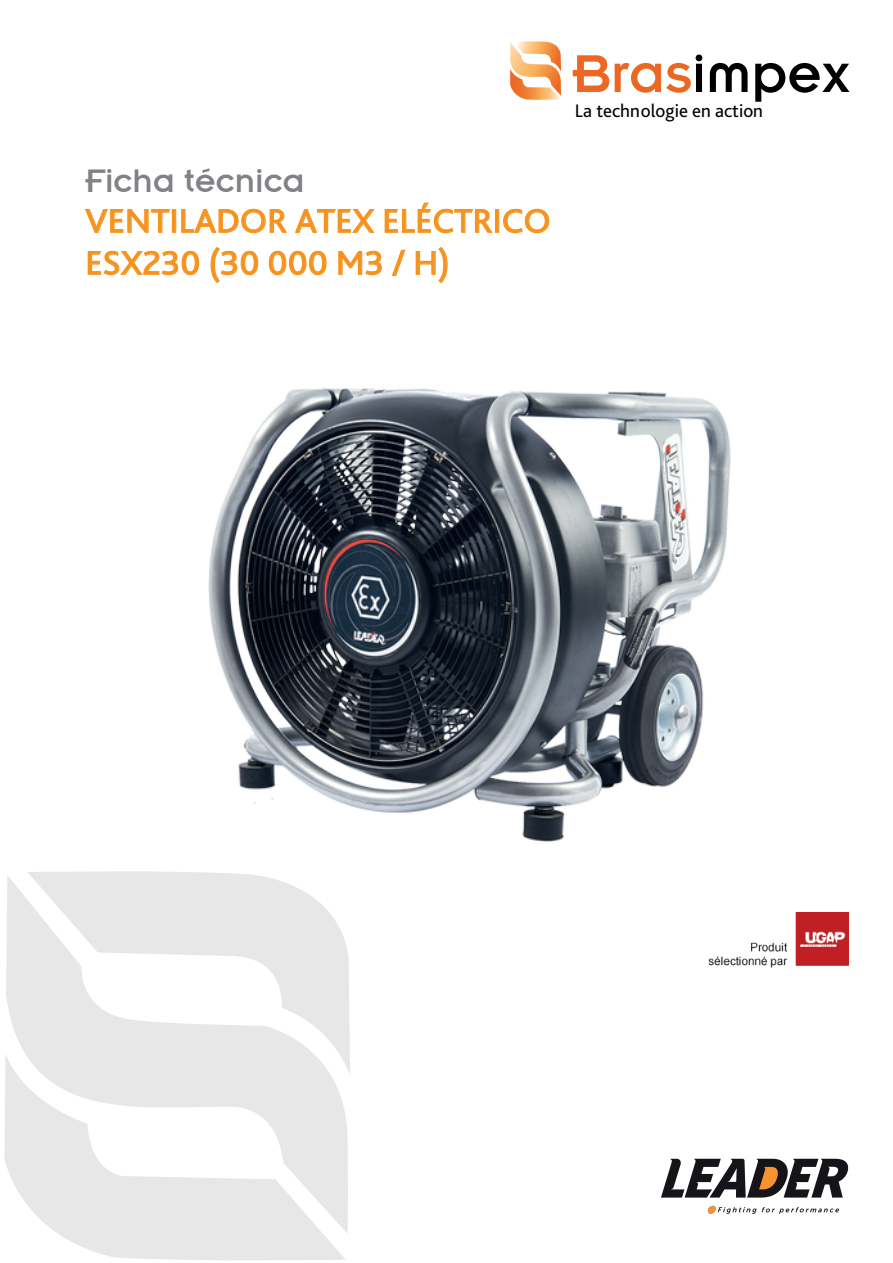
<style>
.page{position:relative;width:893px;height:1263px;background:#fff}
.page>*{position:absolute;margin:0;border:0;box-sizing:border-box;transform-origin:0 0}
.t1{font:58.35px "Insignia";color:#000001}
.t2{font:36px "Insignia";color:#808285}
.t3{font:34.5px/42px "Bliss Pro";color:#f7931d;scale:1.04 1}
.t4{font:18.9px "Bliss Pro";color:#000001}
.s1{color:#eb6723}
</style>
<div class="page">
<svg style="left:28px;top:871px;width:322px;height:203px"></svg>
<svg style="left:4px;top:1055px;width:341px;height:205px;fill:#e7e7e8"></svg>
<svg style="left:6px;top:875px;width:342px;height:359px;fill:#e7e7e8"></svg>
<svg style="left:510px;top:41px;width:51px;height:59px"></svg>
<svg style="left:85px;top:209px;width:85px;height:24px"></svg>
<div style="left:172px;top:209px;width:4px;height:24px;border:1px solid #f7931d"></div>
<svg style="left:181px;top:208px;width:106px;height:26px"></svg>
<svg style="left:295px;top:208px;width:80px;height:25px"></svg>
<svg style="left:384px;top:202px;width:109px;height:32px"></svg>
<div style="left:495px;top:209px;width:4px;height:24px;border:1px solid #f7931d"></div>
<svg style="left:503px;top:208px;width:47px;height:26px"></svg>
<svg style="left:87px;top:250px;width:113px;height:26px"></svg>
<svg style="left:210px;top:247px;width:49px;height:36px"></svg>
<svg style="left:268px;top:250px;width:59px;height:26px"></svg>
<svg style="left:338px;top:250px;width:44px;height:26px"></svg>
<svg style="left:392px;top:249px;width:14px;height:27px"></svg>
<svg style="left:415px;top:247px;width:33px;height:37px"></svg>
<img style="left:661px;top:1158px;width:188px;height:56px">
<img style="left:208px;top:388px;width:523px;height:454px">
<img style="left:708px;top:912px;width:141px;height:55px">
<p class="t2" style="left:85px;top:162px;width:221px">Ficha técnica</p>
<p class="t3" style="left:85px;top:199px;width:449px">VENTILADOR ATEX ELÉCTRICO<br>ESX230 (30 000 M3 / H)</p>
<h1 class="t1" style="left:572px;top:44px;width:280px"><span class="s1">Bras</span>impex</h1>
<p class="t4" style="left:575px;top:99px;width:190px">La technologie en action</p>
</div>
